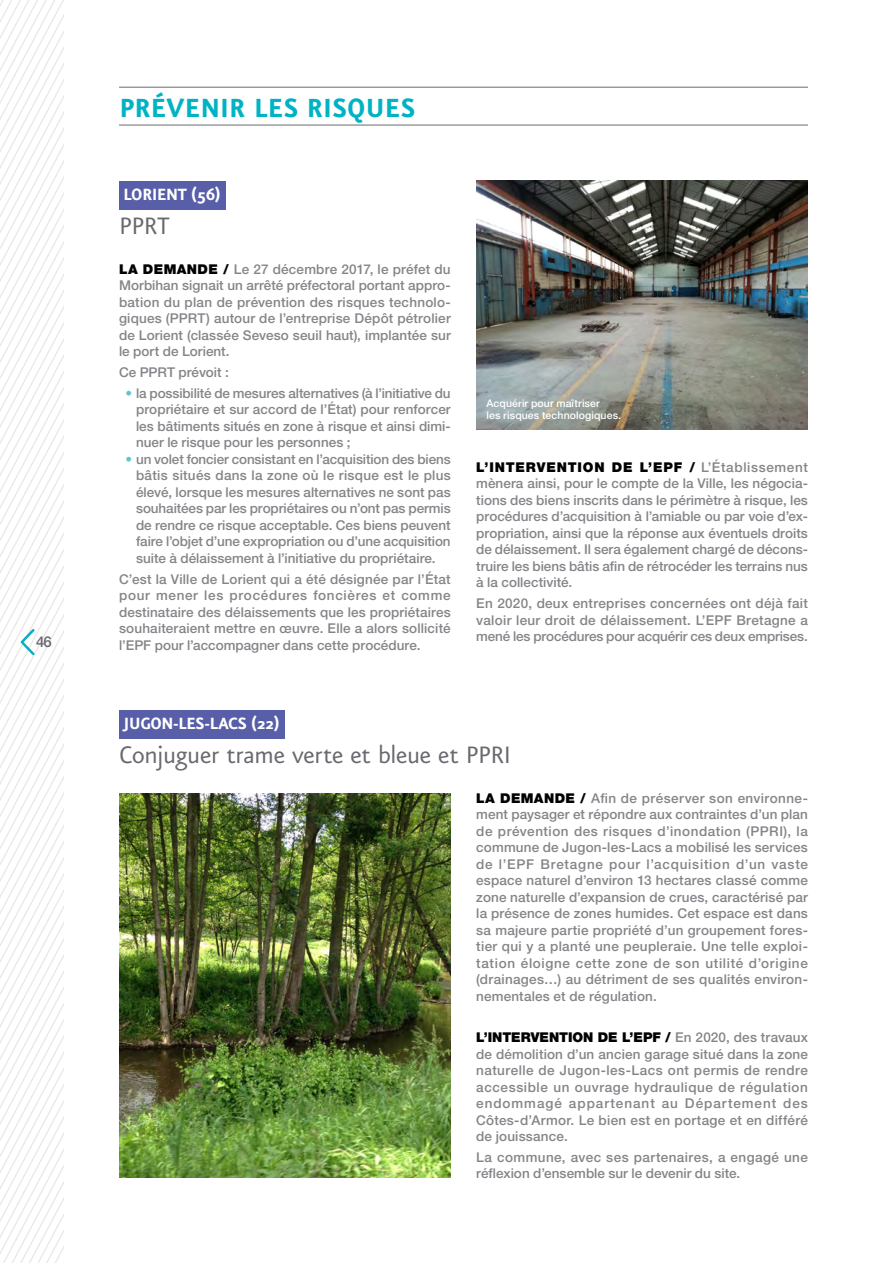
<style>
.page{position:relative;width:893px;height:1263px;background:#fff}
.page>*{position:absolute;margin:0;border:0;box-sizing:border-box;transform-origin:0 0}
.Opé_-_Grand_Titre{font:700 31.5px "Eureka Sans";letter-spacing:-.005em;color:#00b3c4}
.Opé_-_Titre{font:28.5px "Eureka Sans";letter-spacing:-.015em;color:#696a6f}
.Opé_-_Ville{font:700 19.5px "Eureka Sans";letter-spacing:-.025em;color:#fff}
.t1{font:500 15px "Helvetica Neue LT Std";color:#696a6f}
.Opé_-_Texte{font:500 13.5px/16.5px "Helvetica Neue LT Std";letter-spacing:.005em;color:#848589;text-align:justify}
.Opé_-_Legende{font:500 10.5px/12px "Helvetica Neue LT Std";letter-spacing:.01em;color:#fff}
.s1{font-weight:900;color:#000}
.s2{color:#63c3d1}
</style>
<div class="page">
<svg style="left:0;top:0;width:64px;height:1263px"></svg>
<hr style="left:119px;top:125px;width:689px;height:1px;background:#696a6f">
<hr style="left:119px;top:87px;width:689px;height:1px;background:#696a6f">
<div style="left:119px;top:181px;width:107px;height:28px;background:#585fa8"></div>
<img style="left:476px;top:181px;width:332px;height:248px">
<div style="left:119px;top:710px;width:166px;height:28px;background:#585fa8"></div>
<img style="left:119px;top:793px;width:332px;height:385px">
<p class="t1" style="left:36px;top:633px;width:17px">46</p>
<p class="Opé_-_Grand_Titre" style="left:119px;top:92px;width:298px">PRÉVENIR LES RISQUES</p>
<p class="Opé_-_Ville" style="left:123px;top:184px;width:99px">LORIENT (56)</p>
<p class="Opé_-_Titre" style="left:119px;top:211px;width:52px">PPRT</p>
<p class="Opé_-_Texte" style="left:119px;top:261px;width:333px"><span class="s1">LA DEMANDE /</span> Le 27 décembre 2017, le préfet du Morbihan signait un arrêté préfectoral portant appro&shy;bation du plan de prévention des risques technolo&shy;giques (PPRT) autour de l’entreprise Dépôt pétrolier de Lorient (classée Seveso seuil haut), implantée sur le port de Lorient.</p>
<p class="Opé_-_Texte" style="left:119px;top:364px;width:111px">Ce PPRT prévoit :</p>
<p class="Opé_-_Texte" style="left:136px;top:385px;width:316px;text-indent:-10px"><span class="s2">•</span> la possibilité de mesures alternatives (à l’initiative du propriétaire et sur accord de l’État) pour renforcer les bâtiments situés en zone à risque et ainsi dimi&shy;nuer le risque pour les personnes ;</p>
<p class="Opé_-_Texte" style="left:136px;top:451px;width:316px;text-indent:-10px"><span class="s2">•</span> un volet foncier consistant en l’acquisition des biens bâtis situés dans la zone où le risque est le plus élevé, lorsque les mesures alternatives ne sont pas souhaitées par les propriétaires ou n’ont pas permis de rendre ce risque acceptable. Ces biens peuvent faire l’objet d’une expropriation ou d’une acquisition suite à délaissement à l’initiative du propriétaire.</p>
<p class="Opé_-_Texte" style="left:119px;top:570px;width:333px">C’est la Ville de Lorient qui a été désignée par l’État pour mener les procédures foncières et comme destinataire des délaissements que les propriétaires souhaiteraient mettre en œuvre. Elle a alors sollicité l’EPF pour l’accompagner dans cette procédure.</p>
<p class="Opé_-_Legende" style="left:486px;top:397px;width:136px">Acquérir pour maîtriser<br>les risques technologiques.</p>
<p class="Opé_-_Texte" style="left:476px;top:459px;width:333px"><span class="s1">L’INTERVENTION DE L’EPF /</span> L’Établissement mènera ainsi, pour le compte de la Ville, les négocia&shy;tions des biens inscrits dans le périmètre à risque, les procédures d’acquisition à l’amiable ou par voie d’ex&shy;propriation, ainsi que la réponse aux éventuels droits de délaissement. Il sera également chargé de décons&shy;truire les biens bâtis afin de rétrocéder les terrains nus à la collectivité.</p>
<p class="Opé_-_Texte" style="left:476px;top:595px;width:333px">En 2020, deux entreprises concernées ont déjà fait valoir leur droit de délaissement. L’EPF Bretagne a mené les procédures pour acquérir ces deux emprises.</p>
<p class="Opé_-_Ville" style="left:123px;top:713px;width:158px">JUGON-LES-LACS (22)</p>
<p class="Opé_-_Titre" style="left:119px;top:740px;width:393px">Conjuguer trame verte et bleue et PPRI</p>
<p class="Opé_-_Texte" style="left:476px;top:789px;width:333px"><span class="s1">LA DEMANDE /</span> Afin de préserver son environne&shy;ment paysager et répondre aux contraintes d’un plan de prévention des risques d’inondation (PPRI), la commune de Jugon-les-Lacs a mobilisé les services de l’EPF Bretagne pour l’acquisition d’un vaste espace naturel d’environ 13 hectares classé comme zone naturelle d’expansion de crues, caractérisé par la présence de zones humides. Cet espace est dans sa majeure partie propriété d’un groupement fores&shy;tier qui y a planté une peupleraie. Une telle exploi&shy;tation éloigne cette zone de son utilité d’origine (drainages…) au détriment de ses qualités environ&shy;nementales et de régulation.</p>
<p class="Opé_-_Texte" style="left:476px;top:1029px;width:333px"><span class="s1">L’INTERVENTION DE L’EPF /</span> En 2020, des travaux de démolition d’un ancien garage situé dans la zone naturelle de Jugon-les-Lacs ont permis de rendre accessible un ouvrage hydraulique de régulation endommagé appartenant au Département des Côtes-d’Armor. Le bien est en portage et en différé de jouissance.</p>
<p class="Opé_-_Texte" style="left:476px;top:1149px;width:333px">La commune, avec ses partenaires, a engagé une réflexion d’ensemble sur le devenir du site.</p>
</div>
